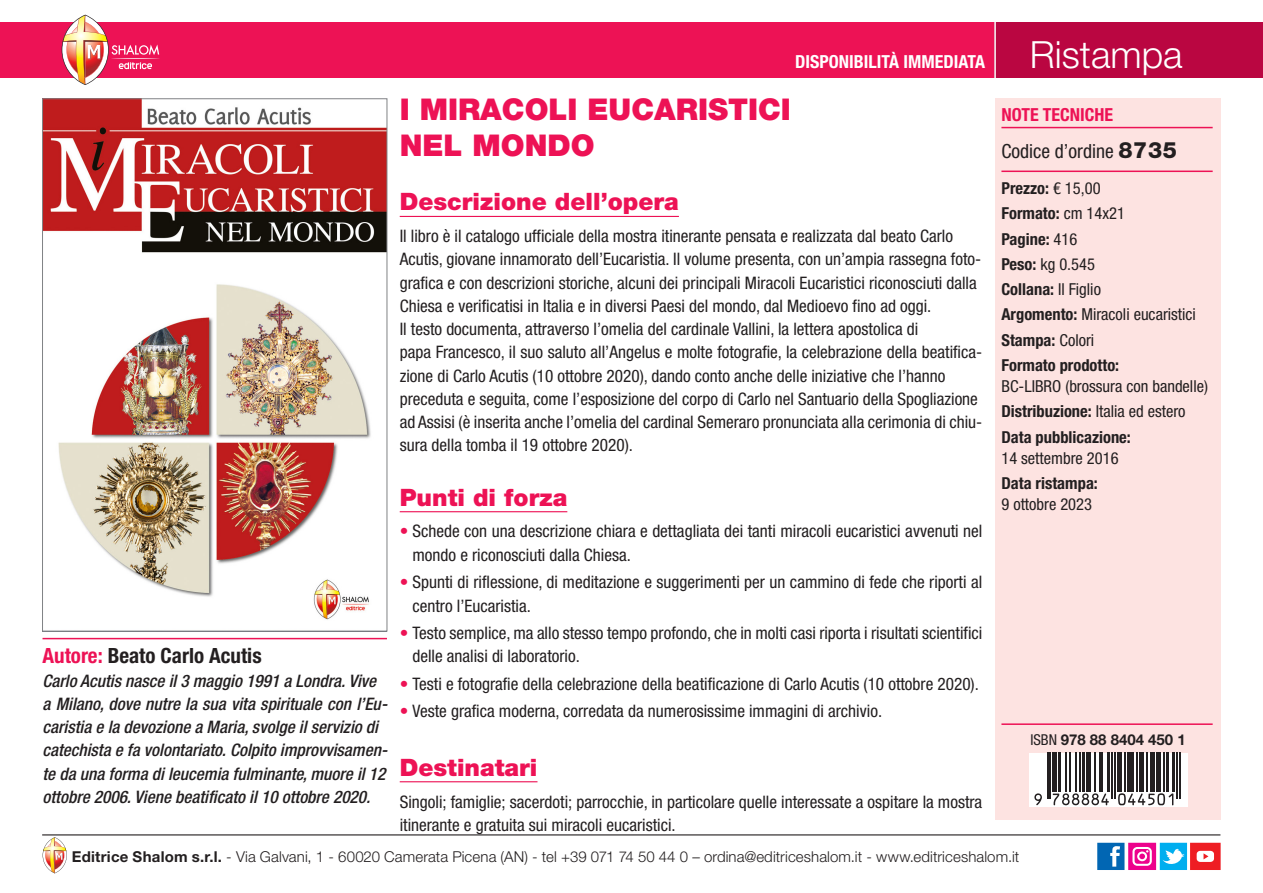
<style>
.page{position:relative;width:1263px;height:893px;background:#fff}
.page>*{position:absolute;margin:0;border:0;box-sizing:border-box;transform-origin:0 0}
.Titolo_Categoria{font:300 37.5px "Helvetica Neue LT Std";color:#fff}
.Titolo_20pt{font:900 30px "Helvetica Neue LT Std";color:#ed1255}
.Titolo_18pt{font:900 24px "Helvetica Neue LT Std";color:#ed1255}
.Titolo_18pt-2{font:700 condensed 21px "Helvetica Neue LT Std";color:#231f20}
.t1{font:condensed 19.5px "Helvetica Neue LT Std";color:#231f20}
.Disponibiltà{font:700 condensed 18px "Helvetica Neue LT Std";color:#fff}
.Titolo_18pt-3{font:700 condensed 18px "Helvetica Neue LT Std";color:#ed1255}
.Testo_11_5pt{font:condensed 17.25px/23.2px "Helvetica Neue LT Std";color:#231f20}
.Titolo_18pt-4{font:italic 500 condensed 17.25px/23.2px "Helvetica Neue LT Std";color:#231f20}
.Dati_prodotto{font:700 condensed 16.5px/21px "Helvetica Neue LT Std";color:#231f20}
.Dati_prodotto-2{font:condensed 16.5px/21px "Helvetica Neue LT Std";color:#231f20}
.t2{font:300 15px "Helvetica Neue LT Std";letter-spacing:.005em;color:#231f20}
.Dati_prodotto-3{font:700 15px "Helvetica Neue LT Std";color:#231f20}
.s1{color:#ed1255}
.s2{font-weight:500;color:#ed1255}
.s3{font-weight:800;font-stretch:normal;font-size:22.5px}
.s4{font-weight:400}
.s5{font-weight:700}
.s6{font-weight:400;font-stretch:condensed}
</style>
<div class="page">
<div style="left:995px;top:99px;width:225px;height:721px;background:#fde3e1"></div>
<div style="left:0;top:22px;width:994px;height:55px;background:#ed1255"></div>
<div style="left:994px;top:22px;width:269px;height:55px;background:#ba0641"></div>
<img style="left:62px;top:15px;width:98px;height:70px">
<svg style="left:43px;top:837px;width:24px;height:37px"></svg>
<hr style="left:42px;top:834px;width:1178px;height:1px;background:#231f20">
<hr style="left:43px;top:638px;width:344px;height:1px;background:#ed1255">
<hr style="left:400px;top:216px;width:279px;height:1px;background:#ed1255">
<hr style="left:400px;top:511px;width:167px;height:1px;background:#ed1255">
<hr style="left:400px;top:781px;width:137px;height:1px;background:#ed1255">
<img style="left:44px;top:101px;width:341px;height:519px">
<hr style="left:994px;top:9px;width:2px;height:76px;background:#fff">
<hr style="left:1001px;top:127px;width:212px;height:1px;background:#ed1255">
<hr style="left:1001px;top:171px;width:212px;height:1px;background:#ed1255">
<svg style="left:1029px;top:753px;width:158px;height:53px;background:#dad9d9"></svg>
<svg style="left:1034px;top:793px;width:8px;height:12px"></svg>
<hr style="left:1047px;top:753px;width:1px;height:46px;background:#231f20">
<hr style="left:1050px;top:753px;width:1px;height:46px;background:#231f20">
<div style="left:1052px;top:753px;width:5px;height:39px;background:#231f20"></div>
<hr style="left:1058px;top:753px;width:3px;height:39px;background:#231f20">
<hr style="left:1065px;top:753px;width:1px;height:39px;background:#231f20">
<hr style="left:1069px;top:753px;width:2px;height:39px;background:#231f20">
<hr style="left:1075px;top:753px;width:1px;height:39px;background:#231f20">
<hr style="left:1079px;top:753px;width:1px;height:39px;background:#231f20">
<hr style="left:1082px;top:753px;width:3px;height:39px;background:#231f20">
<hr style="left:1086px;top:753px;width:4px;height:39px;background:#231f20">
<hr style="left:1095px;top:753px;width:1px;height:39px;background:#231f20">
<hr style="left:1099px;top:753px;width:1px;height:39px;background:#231f20">
<svg style="left:1053px;top:793px;width:56px;height:12px"></svg>
<hr style="left:1101px;top:753px;width:2px;height:39px;background:#231f20">
<hr style="left:1107px;top:753px;width:3px;height:39px;background:#231f20">
<hr style="left:1111px;top:753px;width:2px;height:46px;background:#231f20">
<hr style="left:1114px;top:753px;width:2px;height:46px;background:#231f20">
<hr style="left:1117px;top:753px;width:4px;height:39px;background:#231f20">
<hr style="left:1124px;top:753px;width:1px;height:39px;background:#231f20">
<hr style="left:1127px;top:753px;width:1px;height:39px;background:#231f20">
<hr style="left:1130px;top:753px;width:4px;height:39px;background:#231f20">
<hr style="left:1137px;top:753px;width:1px;height:39px;background:#231f20">
<div style="left:1139px;top:753px;width:5px;height:39px;background:#231f20"></div>
<hr style="left:1146px;top:753px;width:2px;height:39px;background:#231f20">
<hr style="left:1151px;top:753px;width:4px;height:39px;background:#231f20">
<hr style="left:1156px;top:753px;width:4px;height:39px;background:#231f20">
<hr style="left:1163px;top:753px;width:2px;height:39px;background:#231f20">
<svg style="left:1118px;top:793px;width:55px;height:12px"></svg>
<hr style="left:1166px;top:753px;width:3px;height:39px;background:#231f20">
<hr style="left:1172px;top:753px;width:3px;height:39px;background:#231f20">
<hr style="left:1176px;top:753px;width:1px;height:46px;background:#231f20">
<hr style="left:1179px;top:753px;width:1px;height:46px;background:#231f20">
<hr style="left:1001px;top:723px;width:212px;height:2px;background:#ed1255">
<svg style="left:1097px;top:843px;width:123px;height:27px"></svg>
<p class="Disponibiltà" style="left:795px;top:50px;width:191px">DISPONIBILITÀ IMMEDIATA</p>
<p class="Titolo_18pt-2" style="left:43px;top:643px;width:221px"><span class="s1">Autore:</span> Beato Carlo Acutis</p>
<p class="Titolo_18pt-4" style="left:43px;top:669px;width:335px">Carlo Acutis nasce il 3 maggio 1991 a Londra. Vive</p>
<p class="Titolo_18pt-4" style="left:43px;top:692px;width:346px">a Milano, dove nutre la sua vita spirituale con l’Eu&shy;caristia e la devozione a Maria, svolge il servizio di</p>
<p class="Titolo_18pt-4" style="left:43px;top:739px;width:346px">catechista e fa volontariato. Colpito improvvisamen&shy;te da una forma di leucemia fulminante, muore il 12</p>
<p class="Titolo_18pt-4" style="left:43px;top:785px;width:329px">ottobre 2006. Viene beatificato il 10 ottobre 2020.</p>
<p class="Titolo_20pt" style="left:400px;top:92px;width:393px">I MIRACOLI EUCARISTICI</p>
<p class="Titolo_20pt" style="left:400px;top:128px;width:196px">NEL MONDO</p>
<p class="Titolo_18pt" style="left:400px;top:188px;width:281px">Descrizione dell’opera</p>
<p class="Testo_11_5pt" style="left:400px;top:224px;width:555px">Il libro è il catalogo ufficiale della mostra itinerante pensata e realizzata dal beato Carlo</p>
<p class="Testo_11_5pt" style="left:400px;top:248px;width:583px">Acutis, giovane innamorato dell’Eucaristia. Il volume presenta, con un’ampia rassegna foto-</p>
<p class="Testo_11_5pt" style="left:400px;top:271px;width:579px">grafica e con descrizioni storiche, alcuni dei principali Miracoli Eucaristici riconosciuti dalla</p>
<p class="Testo_11_5pt" style="left:400px;top:294px;width:533px">Chiesa e verificatisi in Italia e in diversi Paesi del mondo, dal Medioevo fino ad oggi.</p>
<p class="Testo_11_5pt" style="left:400px;top:317px;width:520px">Il testo documenta, attraverso l’omelia del cardinale Vallini, la lettera apostolica di</p>
<p class="Testo_11_5pt" style="left:400px;top:341px;width:584px">papa Francesco, il suo saluto all’Angelus e molte fotografie, la celebrazione della beatifica&shy;zione di Carlo Acutis (10 ottobre 2020), dando conto anche delle iniziative che l’hanno</p>
<p class="Testo_11_5pt" style="left:400px;top:387px;width:580px">preceduta e seguita, come l’esposizione del corpo di Carlo nel Santuario della Spogliazione</p>
<p class="Testo_11_5pt" style="left:400px;top:410px;width:584px">ad Assisi (è inserita anche l’omelia del cardinal Semeraro pronunciata alla cerimonia di chiu&shy;sura della tomba il 19 ottobre 2020).</p>
<p class="Titolo_18pt" style="left:400px;top:483px;width:169px">Punti di forza</p>
<p class="Testo_11_5pt" style="left:412px;top:520px;width:571px;text-indent:-13px"><span class="s2">•</span> Schede con una descrizione chiara e dettagliata dei tanti miracoli eucaristici avvenuti nel mondo e riconosciuti dalla Chiesa.</p>
<p class="Testo_11_5pt" style="left:412px;top:570px;width:571px;text-indent:-13px"><span class="s2">•</span> Spunti di riflessione, di meditazione e suggerimenti per un cammino di fede che riporti al centro l’Eucaristia.</p>
<p class="Testo_11_5pt" style="left:412px;top:621px;width:571px;text-indent:-13px"><span class="s2">•</span> Testo semplice, ma allo stesso tempo profondo, che in molti casi riporta i risultati scientifici delle analisi di laboratorio.</p>
<p class="Testo_11_5pt" style="left:400px;top:672px;width:581px"><span class="s2">•</span> Testi e fotografie della celebrazione della beatificazione di Carlo Acutis (10 ottobre 2020).</p>
<p class="Testo_11_5pt" style="left:400px;top:699px;width:484px"><span class="s2">•</span> Veste grafica moderna, corredata da numerosissime immagini di archivio.</p>
<p class="Titolo_18pt" style="left:400px;top:753px;width:139px">Destinatari</p>
<p class="Testo_11_5pt" style="left:400px;top:790px;width:584px">Singoli; famiglie; sacerdoti; parrocchie, in particolare quelle interessate a ospitare la mostra</p>
<p class="Testo_11_5pt" style="left:400px;top:813px;width:278px">itinerante e gratuita sui miracoli eucaristici.</p>
<p class="Titolo_Categoria" style="left:1030px;top:31px;width:154px">Ristampa</p>
<p class="Titolo_18pt-3" style="left:1001px;top:103px;width:113px">NOTE TECNICHE</p>
<p class="t1" style="left:1001px;top:140px;width:177px">Codice d’ordine <span class="s3">8735</span></p>
<p class="Dati_prodotto" style="left:1001px;top:178px;width:101px">Prezzo: <span class="s4">€ 15,00</span></p>
<p class="Dati_prodotto" style="left:1001px;top:203px;width:125px">Formato: <span class="s4">cm 14x21</span></p>
<p class="Dati_prodotto" style="left:1001px;top:228px;width:77px">Pagine: <span class="s4">416</span></p>
<p class="Dati_prodotto-2" style="left:1001px;top:254px;width:95px"><span class="s5">Peso:</span> kg 0.545</p>
<p class="Dati_prodotto" style="left:1001px;top:279px;width:101px">Collana: <span class="s4">Il Figlio</span></p>
<p class="Dati_prodotto-2" style="left:1001px;top:304px;width:196px"><span class="s5">Argomento:</span> Miracoli eucaristici</p>
<p class="Dati_prodotto" style="left:1001px;top:329px;width:94px">Stampa: <span class="s4">Colori</span></p>
<p class="Dati_prodotto-2" style="left:1001px;top:355px;width:208px"><span class="s5">Formato prodotto:<br></span>BC-LIBRO (brossura con bandelle)</p>
<p class="Dati_prodotto" style="left:1001px;top:401px;width:186px">Distribuzione: <span class="s4">Italia ed estero</span></p>
<p class="Dati_prodotto" style="left:1001px;top:426px;width:131px">Data pubblicazione:<br><span class="s4">14 settembre 2016</span></p>
<p class="Dati_prodotto" style="left:1001px;top:472px;width:98px">Data ristampa:<br><span class="s4">9 ottobre 2023</span></p>
<p class="Dati_prodotto-3" style="left:1030px;top:730px;width:157px"><span class="s6">ISBN</span> 978 88 8404 450 1</p>
<p class="t2" style="left:72px;top:847px;width:949px"><span class="s5">Editrice Shalom s.r.l.</span> - Via Galvani, 1 - 60020 Camerata Picena (AN) - tel +39 071 74 50 44 0 – ordina@editriceshalom.it - www.editriceshalom.it</p>
</div>
